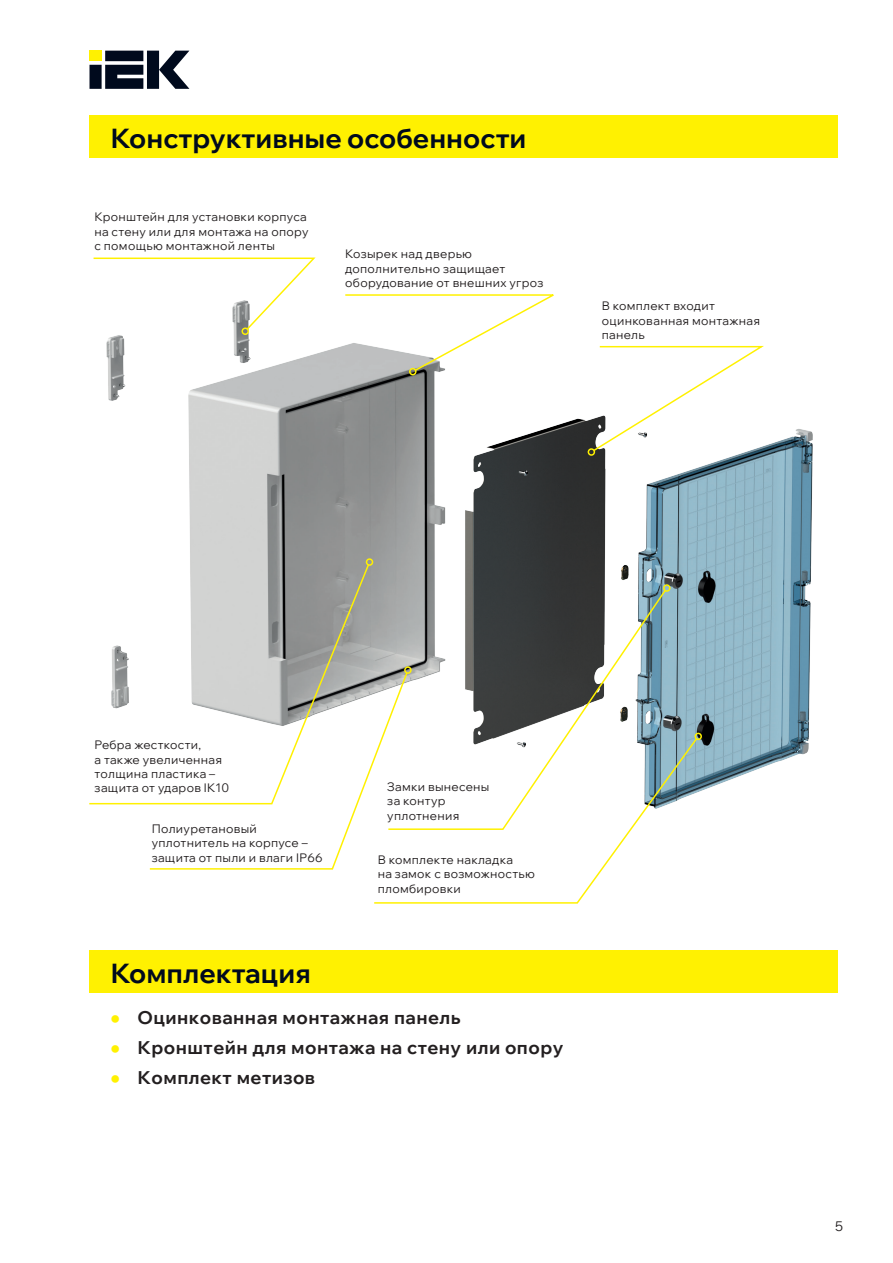
<style>
.page{position:relative;width:893px;height:1263px;background:#fff}
.page>*{position:absolute;margin:0;border:0;box-sizing:border-box;transform-origin:0 0}
.подраздел{font:700 27px "Wix Madefor Display";color:#000a1d}
.t1{font:700 18px "Wix Madefor Display";letter-spacing:.025em;color:#231f20}
.t2{font:13.5px "Wix Madefor Display";color:#231f20}
.колонтитул{font:12px/14.4px "Wix Madefor Display";letter-spacing:.025em;color:#231f20}
.s1{color:#fff101}
</style>
<div class="page">
<svg style="left:90px;top:51px;width:99px;height:38px"></svg>
<div style="left:89px;top:115px;width:749px;height:42px;background:#fff101"></div>
<div style="left:89px;top:950px;width:749px;height:43px;background:#fff101"></div>
<img style="left:106px;top:331px;width:707px;height:461px">
<svg style="left:344px;top:294px;width:215px;height:78px"></svg>
<div style="left:409px;top:368px;width:7px;height:7px;border:2px solid #fff101;border-radius:50%"></div>
<svg style="left:592px;top:345px;width:175px;height:107px"></svg>
<div style="left:588px;top:448px;width:7px;height:8px;border:2px solid #fff101;border-radius:50%"></div>
<svg style="left:93px;top:257px;width:223px;height:74px"></svg>
<div style="left:241px;top:327px;width:8px;height:8px;border:2px solid #fff101;border-radius:50%"></div>
<svg style="left:89px;top:563px;width:281px;height:242px"></svg>
<div style="left:366px;top:558px;width:7px;height:8px;border:2px solid #fff101;border-radius:50%"></div>
<svg style="left:148px;top:671px;width:239px;height:199px"></svg>
<svg style="left:387px;top:588px;width:280px;height:149px"></svg>
<div style="left:663px;top:584px;width:7px;height:8px;border:2px solid #fff101;border-radius:50%"></div>
<svg style="left:373px;top:737px;width:325px;height:167px"></svg>
<div style="left:694px;top:733px;width:8px;height:7px;border:2px solid #fff101;border-radius:50%"></div>
<p class="подраздел" style="left:111px;top:117px;width:417px">Конструктивные особенности</p>
<p class="колонтитул" style="left:94px;top:209px;width:214px">Кронштейн для установки корпуса</p>
<p class="колонтитул" style="left:94px;top:223px;width:216px">на стену или для монтажа на опору</p>
<p class="колонтитул" style="left:94px;top:238px;width:182px">с помощью монтажной ленты</p>
<p class="колонтитул" style="left:345px;top:246px;width:200px">Козырек над дверью дополнительно защищает оборудование от внешних угроз</p>
<p class="колонтитул" style="left:602px;top:298px;width:160px">В комплект входит оцинкованная монтажная панель</p>
<p class="колонтитул" style="left:95px;top:737px;width:136px">Ребра жесткости,<br>а также увеличенная толщина пластика – защита от ударов IK10</p>
<p class="колонтитул" style="left:152px;top:821px;width:158px">Полиуретановый уплотнитель на корпусе –</p>
<p class="колонтитул" style="left:152px;top:850px;width:173px">защита от пыли и влаги IP66</p>
<p class="колонтитул" style="left:378px;top:852px;width:137px">В комплекте накладка</p>
<p class="колонтитул" style="left:378px;top:866px;width:159px">на замок с возможностью</p>
<p class="колонтитул" style="left:378px;top:880px;width:85px">пломбировки</p>
<p class="колонтитул" style="left:387px;top:778px;width:104px">Замки вынесены</p>
<p class="колонтитул" style="left:387px;top:793px;width:74px">за контур уплотнения</p>
<p class="подраздел" style="left:111px;top:952px;width:202px">Комплектация</p>
<p class="t1" style="left:111px;top:1003px;width:351px"><span class="s1">•</span> Оцинкованная монтажная панель</p>
<p class="t1" style="left:111px;top:1033px;width:454px"><span class="s1">•</span> Кронштейн для монтажа на стену или опору</p>
<p class="t1" style="left:111px;top:1063px;width:206px"><span class="s1">•</span> Комплект метизов</p>
<p class="t2" style="left:835px;top:1216px;width:9px">5</p>
</div>
